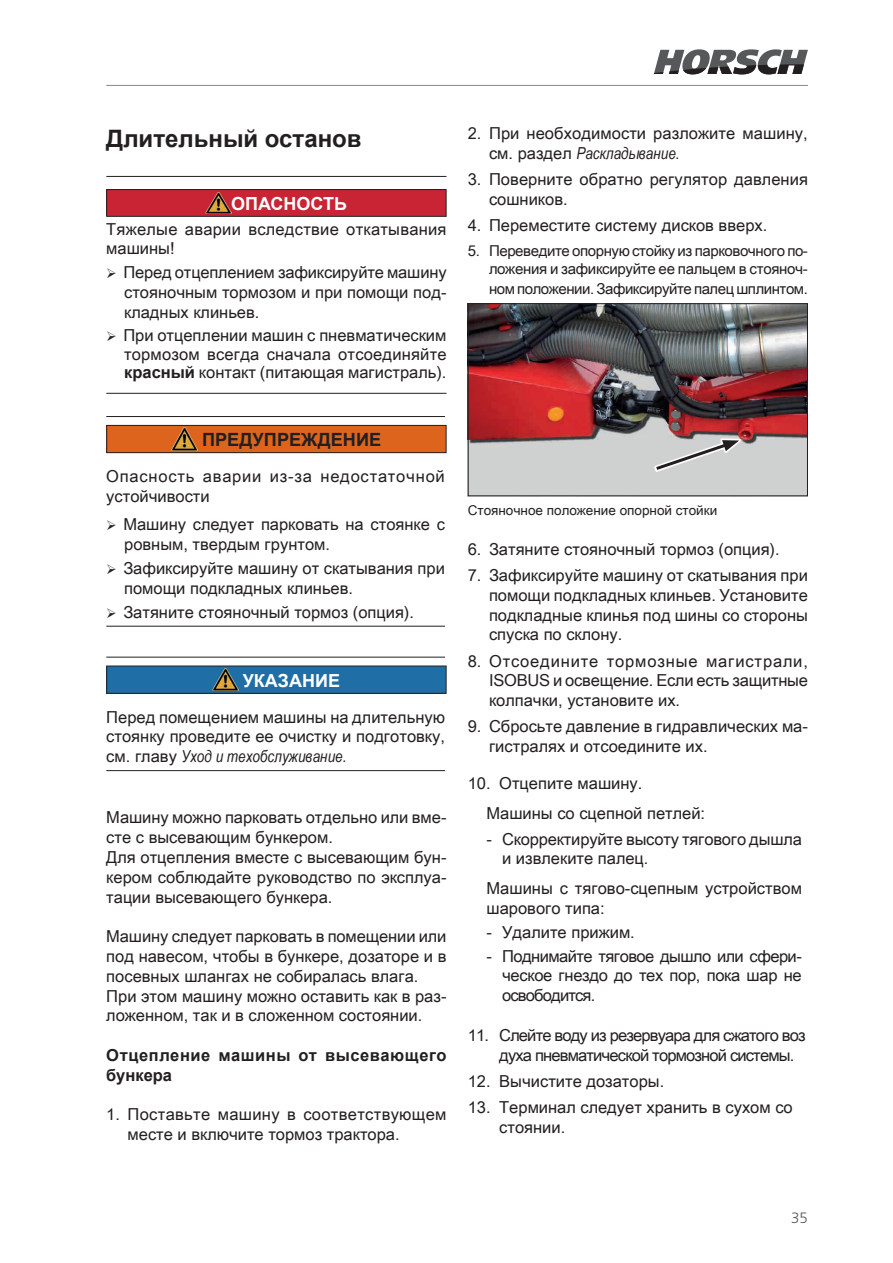
<style>
.page{position:relative;width:893px;height:1263px;background:#fff}
.page>*{position:absolute;margin:0;border:0;box-sizing:border-box;transform-origin:0 0}
.ueberschrift2{font:700 24px "Arial";color:#231f20}
.t1{font:700 18.15px "Arial";color:#231f20}
.Textabschnitt{font:700 18px "Arial";color:#fff}
.text{font:16.5px/19.8px "Arial Unicode MS";color:#231f20}
.Textabschnitt-2{font:16.5px/18.8px "Arial Unicode MS";color:#231f20;text-align:justify}
.text-2{font:16.5px/19.8px "Arial Unicode MS";letter-spacing:-.05em;color:#231f20}
.text-3{font:16.5px/19.8px "Arial Unicode MS";letter-spacing:.02em;color:#231f20}
.text-4{font:16.5px/19.8px "Arial Unicode MS";letter-spacing:.045em;color:#231f20}
.text-5{font:700 16.5px/19.8px "Arial";letter-spacing:.035em;color:#231f20}
.t2{font:15px/18px "Arial Unicode MS";letter-spacing:-.025em;color:#231f20;text-align:right}
.t3{font:300 15px "Frutiger LT Pro";color:#57585a}
.bild{font:13.5px "Arial Unicode MS";color:#231f20}
.s1{font-family:"Arial";font-weight:700}
.s2{font-family:"Arial Narrow";font-style:italic}
</style>
<div class="page">
<hr style="left:106px;top:85px;width:702px;height:1px;background:#83888a">
<svg style="left:654px;top:49px;width:154px;height:25px"></svg>
<hr style="left:106px;top:176px;width:340px;height:1px;background:#231f20">
<hr style="left:106px;top:393px;width:340px;height:1px;background:#231f20">
<div style="left:107px;top:190px;width:339px;height:26px;background:#c82434"></div>
<img style="left:206px;top:192px;width:25px;height:22px">
<div style="left:106px;top:189px;width:340px;height:28px;border:1px solid #231f20"></div>
<hr style="left:106px;top:416px;width:339px;height:1px;background:#231f20">
<hr style="left:106px;top:626px;width:339px;height:1px;background:#231f20">
<div style="left:107px;top:425px;width:339px;height:28px;background:#dc641c"></div>
<img style="left:172px;top:428px;width:25px;height:22px">
<div style="left:106px;top:425px;width:340px;height:28px;border:1px solid #231f20"></div>
<hr style="left:106px;top:657px;width:339px;height:1px;background:#231f20">
<hr style="left:106px;top:770px;width:339px;height:1px;background:#231f20">
<div style="left:107px;top:666px;width:339px;height:27px;background:#206ea6"></div>
<img style="left:213px;top:668px;width:25px;height:22px">
<div style="left:106px;top:666px;width:340px;height:28px;border:1px solid #231f20"></div>
<img style="left:470px;top:305px;width:336px;height:189px">
<div style="left:468px;top:303px;width:340px;height:193px;border:1px solid #231f20"></div>
<svg style="left:654px;top:438px;width:87px;height:34px"></svg>
<svg style="left:653px;top:440px;width:86px;height:32px;background:#c0c1c1"></svg>
<p class="ueberschrift2" style="left:106px;top:122px;width:257px">Длительный останов</p>
<p class="Textabschnitt" style="left:231px;top:191px;width:117px">ОПАСНОСТЬ</p>
<p class="Textabschnitt-2" style="left:106px;top:220px;width:342px">Тяжелые аварии вследствие откатывания машины!</p>
<p class="Textabschnitt-2" style="left:123px;top:262px;width:325px;line-height:19.8px">Перед отцеплением зафиксируйте машину стояночным тормозом и при помощи под&shy;кладных клиньев.</p>
<p class="Textabschnitt-2" style="left:123px;top:325px;width:325px">При отцеплении машин с пневматическим тормозом всегда сначала отсоединяйте <span class="s1">красный</span> контакт (питающая магистраль).</p>
<p class="t1" style="left:202px;top:427px;width:181px">ПРЕДУПРЕЖДЕНИЕ</p>
<p class="text-4" style="left:106px;top:466px;width:340px">Опасность аварии из-за недостаточной устойчивости</p>
<p class="text" style="left:123px;top:514px;width:323px">Машину следует парковать на стоянке с ровным, твердым грунтом.</p>
<p class="text" style="left:123px;top:558px;width:323px">Зафиксируйте машину от скатывания при помощи подкладных клиньев.</p>
<p class="text" style="left:123px;top:602px;width:292px">Затяните стояночный тормоз (опция).</p>
<p class="Textabschnitt" style="left:243px;top:668px;width:99px">УКАЗАНИЕ</p>
<p class="text" style="left:106px;top:706px;width:340px;text-align:justify">Перед помещением машины на длительную стоянку проведите ее очистку и подготовку, см. главу <span class="s2">Уход и техобслуживание.</span></p>
<p class="text" style="left:106px;top:807px;width:342px">Машину можно парковать отдельно или вме&shy;сте с высевающим бункером.</p>
<p class="text" style="left:106px;top:847px;width:342px;text-align:justify">Для отцепления вместе с высевающим бун&shy;кером соблюдайте руководство по эксплуа&shy;тации высевающего бункера.</p>
<p class="text" style="left:106px;top:926px;width:342px;text-align:justify">Машину следует парковать в помещении или под навесом, чтобы в бункере, дозаторе и в посевных шлангах не собиралась влага.</p>
<p class="text" style="left:106px;top:985px;width:342px">При этом машину можно оставить как в раз&shy;ложенном, так и в сложенном состоянии.</p>
<p class="text-5" style="left:106px;top:1045px;width:342px">Отцепление машины от высевающего бункера</p>
<p class="text-3" style="left:128px;top:1104px;width:320px;text-indent:-21px">1. Поставьте машину в соответствующем месте и включите тормоз трактора.</p>
<p class="text" style="left:489px;top:123px;width:320px;text-indent:-21px">2. При необходимости разложите машину, см. раздел <span class="s2">Раскладывание.</span></p>
<p class="text" style="left:489px;top:169px;width:320px;text-indent:-21px">3. Поверните обратно регулятор давления сошников.</p>
<p class="text" style="left:468px;top:215px;width:301px">4. Переместите систему дисков вверх.</p>
<p class="t2" style="left:468px;top:241px;width:342px">5. Переведите опорную стойку из парковочного по&shy;ложения и зафиксируйте ее пальцем в стояноч-</p>
<p class="t2" style="left:489px;top:279px;width:320px">ном положении. Зафиксируйте палец шплинтом.</p>
<p class="bild" style="left:468px;top:501px;width:251px">Стояночное положение опорной стойки</p>
<p class="text" style="left:468px;top:539px;width:313px">6. Затяните стояночный тормоз (опция).</p>
<p class="text" style="left:489px;top:565px;width:320px;text-align:justify;text-indent:-21px">7. Зафиксируйте машину от скатывания при помощи подкладных клиньев. Установите подкладные клинья под шины со стороны спуска по склону.</p>
<p class="text" style="left:489px;top:650px;width:320px;text-align:justify;text-indent:-21px">8. Отсоедините тормозные магистрали, ISOBUS и освещение. Если есть защитные колпачки, установите их.</p>
<p class="text" style="left:489px;top:716px;width:320px;text-indent:-21px">9. Сбросьте давление в гидравлических ма&shy;гистралях и отсоедините их.</p>
<p class="text" style="left:468px;top:773px;width:176px">10. Отцепите машину.</p>
<p class="text" style="left:486px;top:803px;width:220px">Машины со сцепной петлей:</p>
<p class="text" style="left:486px;top:828px;width:7px">-</p>
<p class="text" style="left:502px;top:828px;width:301px">Скорректируйте высоту тягового дышла и извлеките палец.</p>
<p class="text" style="left:486px;top:878px;width:317px">Машины с тягово-сцепным устройством шарового типа:</p>
<p class="text" style="left:486px;top:921px;width:7px">-</p>
<p class="text" style="left:502px;top:921px;width:134px">Удалите прижим.</p>
<p class="text" style="left:486px;top:945px;width:7px">-</p>
<p class="text" style="left:502px;top:945px;width:301px;text-align:justify">Поднимайте тяговое дышло или сфери&shy;ческое гнездо до тех пор, пока шар не освободится.</p>
<p class="text-2" style="left:499px;top:1025px;width:308px;text-indent:-32px">11. Слейте воду из резервуара для сжатого воз духа пневматической тормозной системы.</p>
<p class="text" style="left:468px;top:1070px;width:198px">12. Вычистите дозаторы.</p>
<p class="text" style="left:499px;top:1097px;width:295px;text-indent:-32px">13. Терминал следует хранить в сухом со стоянии.</p>
<p class="t3" style="left:791px;top:1209px;width:18px">35</p>
</div>
